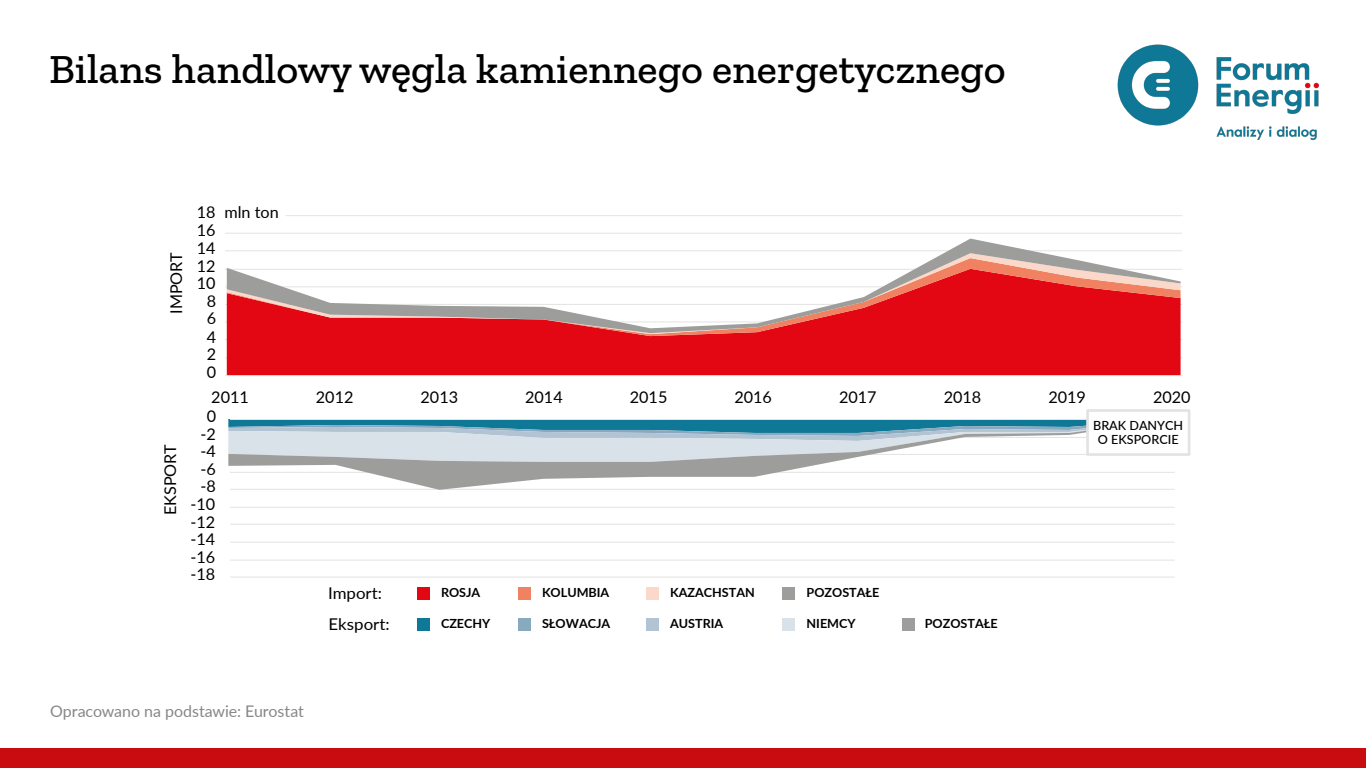
<style>
.page{position:relative;width:1366px;height:768px;background:#fff}
.page>*{position:absolute;margin:0;border:0;box-sizing:border-box;transform-origin:0 0}
.t1{font:500 42px "Zilla Slab";color:#000}
.t2{font:16.2px "Lato";color:#000}
.t3{font:16.2px "Lato";color:#000;scale:1.04 1}
.List_Paragraph{font:16px "Lato";letter-spacing:-.005em;color:#878787}
.t4{font:700 12.6px "Lato";color:#000}
.t5{font:500 12.6px/14.4px "Lato";color:#000;text-align:center}
</style>
<div class="page">
<div style="left:0;top:748px;width:1366px;height:20px;background:#c90c0f"></div>
<img style="left:1117px;top:44px;width:202px;height:96px">
<hr style="left:230px;top:577px;width:945px;height:1px;background:#e3e3e3">
<hr style="left:230px;top:560px;width:945px;height:1px;background:#e3e3e3">
<hr style="left:230px;top:542px;width:945px;height:1px;background:#e3e3e3">
<hr style="left:230px;top:524px;width:945px;height:1px;background:#e3e3e3">
<hr style="left:230px;top:507px;width:945px;height:1px;background:#e3e3e3">
<hr style="left:230px;top:489px;width:945px;height:1px;background:#e3e3e3">
<hr style="left:230px;top:472px;width:945px;height:1px;background:#e3e3e3">
<hr style="left:225px;top:375px;width:957px;height:1px;background:#e3e3e3">
<hr style="left:225px;top:358px;width:957px;height:1px;background:#e3e3e3">
<hr style="left:225px;top:339px;width:957px;height:1px;background:#e3e3e3">
<hr style="left:225px;top:322px;width:957px;height:1px;background:#e3e3e3">
<hr style="left:225px;top:304px;width:957px;height:1px;background:#e3e3e3">
<hr style="left:225px;top:287px;width:957px;height:1px;background:#e3e3e3">
<hr style="left:225px;top:269px;width:957px;height:1px;background:#e3e3e3">
<hr style="left:225px;top:251px;width:957px;height:1px;background:#e3e3e3">
<hr style="left:225px;top:233px;width:957px;height:1px;background:#e3e3e3">
<hr style="left:286px;top:215px;width:896px;height:1px;background:#e3e3e3">
<div style="left:227px;top:336px;width:954px;height:39px;background:#e30613"></div>
<hr style="left:227px;top:334px;width:954px;height:2px;background:#e30613">
<div style="left:417px;top:618px;width:13px;height:12px;background:#107897"></div>
<div style="left:518px;top:618px;width:13px;height:12px;background:#88a9be"></div>
<div style="left:646px;top:618px;width:13px;height:12px;background:#b2c4d3"></div>
<div style="left:782px;top:618px;width:13px;height:12px;background:#d9e1e9"></div>
<div style="left:902px;top:618px;width:13px;height:12px;background:#9d9d9c"></div>
<div style="left:417px;top:587px;width:13px;height:12px;background:#e30613"></div>
<div style="left:518px;top:587px;width:13px;height:12px;background:#f08262"></div>
<div style="left:646px;top:587px;width:13px;height:12px;background:#fbd9ca"></div>
<div style="left:782px;top:587px;width:13px;height:12px;background:#9d9d9c"></div>
<svg style="left:227px;top:239px;width:954px;height:94px"></svg>
<svg style="left:228px;top:419px;width:858px;height:71px"></svg>
<hr style="left:230px;top:419px;width:945px;height:1px;background:#e3e3e3">
<div style="left:1088px;top:411px;width:101px;height:44px;background:#fff"></div>
<div style="left:1086px;top:409px;width:104px;height:47px;border:3px solid #e3e3e3"></div>
<p class="t1" style="left:49px;top:46px;width:958px">Bilans handlowy węgla kamiennego energetycznego</p>
<p class="t2" style="left:165px;top:314px;width:63px;rotate:-90deg">IMPORT</p>
<p class="t2" style="left:159px;top:515px;width:72px;rotate:-90deg">EKSPORT</p>
<p class="t2" style="left:197px;top:201px;width:20px">18</p>
<p class="t2" style="left:197px;top:218px;width:20px">16</p>
<p class="t2" style="left:197px;top:237px;width:20px">14</p>
<p class="t2" style="left:197px;top:254px;width:20px">12</p>
<p class="t2" style="left:197px;top:272px;width:20px">10</p>
<p class="t2" style="left:207px;top:289px;width:11px">8</p>
<p class="t2" style="left:207px;top:307px;width:11px">6</p>
<p class="t2" style="left:207px;top:325px;width:11px">4</p>
<p class="t2" style="left:207px;top:343px;width:11px">2</p>
<p class="t2" style="left:207px;top:361px;width:11px">0</p>
<p class="t2" style="left:224px;top:200px;width:56px">mln ton</p>
<p class="t2" style="left:211px;top:386px;width:39px">2011</p>
<p class="t2" style="left:316px;top:386px;width:39px">2012</p>
<p class="t2" style="left:421px;top:386px;width:39px">2013</p>
<p class="t2" style="left:525px;top:386px;width:39px">2014</p>
<p class="t2" style="left:630px;top:386px;width:39px">2015</p>
<p class="t2" style="left:734px;top:386px;width:39px">2016</p>
<p class="t2" style="left:839px;top:386px;width:39px">2017</p>
<p class="t2" style="left:944px;top:386px;width:39px">2018</p>
<p class="t2" style="left:1048px;top:386px;width:39px">2019</p>
<p class="t2" style="left:1153px;top:386px;width:39px">2020</p>
<p class="t2" style="left:207px;top:405px;width:11px">0</p>
<p class="t2" style="left:201px;top:422px;width:17px">-2</p>
<p class="t2" style="left:201px;top:439px;width:17px">-4</p>
<p class="t2" style="left:201px;top:457px;width:17px">-6</p>
<p class="t2" style="left:201px;top:474px;width:17px">-8</p>
<p class="t2" style="left:190px;top:492px;width:26px">-10</p>
<p class="t2" style="left:190px;top:510px;width:26px">-12</p>
<p class="t2" style="left:190px;top:527px;width:26px">-14</p>
<p class="t2" style="left:190px;top:545px;width:26px">-16</p>
<p class="t2" style="left:190px;top:562px;width:26px">-18</p>
<p class="t3" style="left:328px;top:581px;width:53px">Import:</p>
<p class="t4" style="left:441px;top:584px;width:41px">ROSJA</p>
<p class="t4" style="left:542px;top:584px;width:69px">KOLUMBIA</p>
<p class="t4" style="left:670px;top:584px;width:86px">KAZACHSTAN</p>
<p class="t4" style="left:807px;top:584px;width:74px">POZOSTAŁE</p>
<p class="t3" style="left:329px;top:612px;width:60px">Eksport:</p>
<p class="t4" style="left:441px;top:614px;width:51px">CZECHY</p>
<p class="t4" style="left:542px;top:614px;width:70px">SŁOWACJA</p>
<p class="t4" style="left:670px;top:614px;width:55px">AUSTRIA</p>
<p class="t4" style="left:807px;top:614px;width:51px">NIEMCY</p>
<p class="t4" style="left:925px;top:614px;width:74px">POZOSTAŁE</p>
<p class="t5" style="left:1093px;top:417px;width:92px">BRAK DANYCH<br>O EKSPORCIE</p>
<p class="List_Paragraph" style="left:50px;top:699px;width:255px">Opracowano na podstawie: Eurostat</p>
</div>
